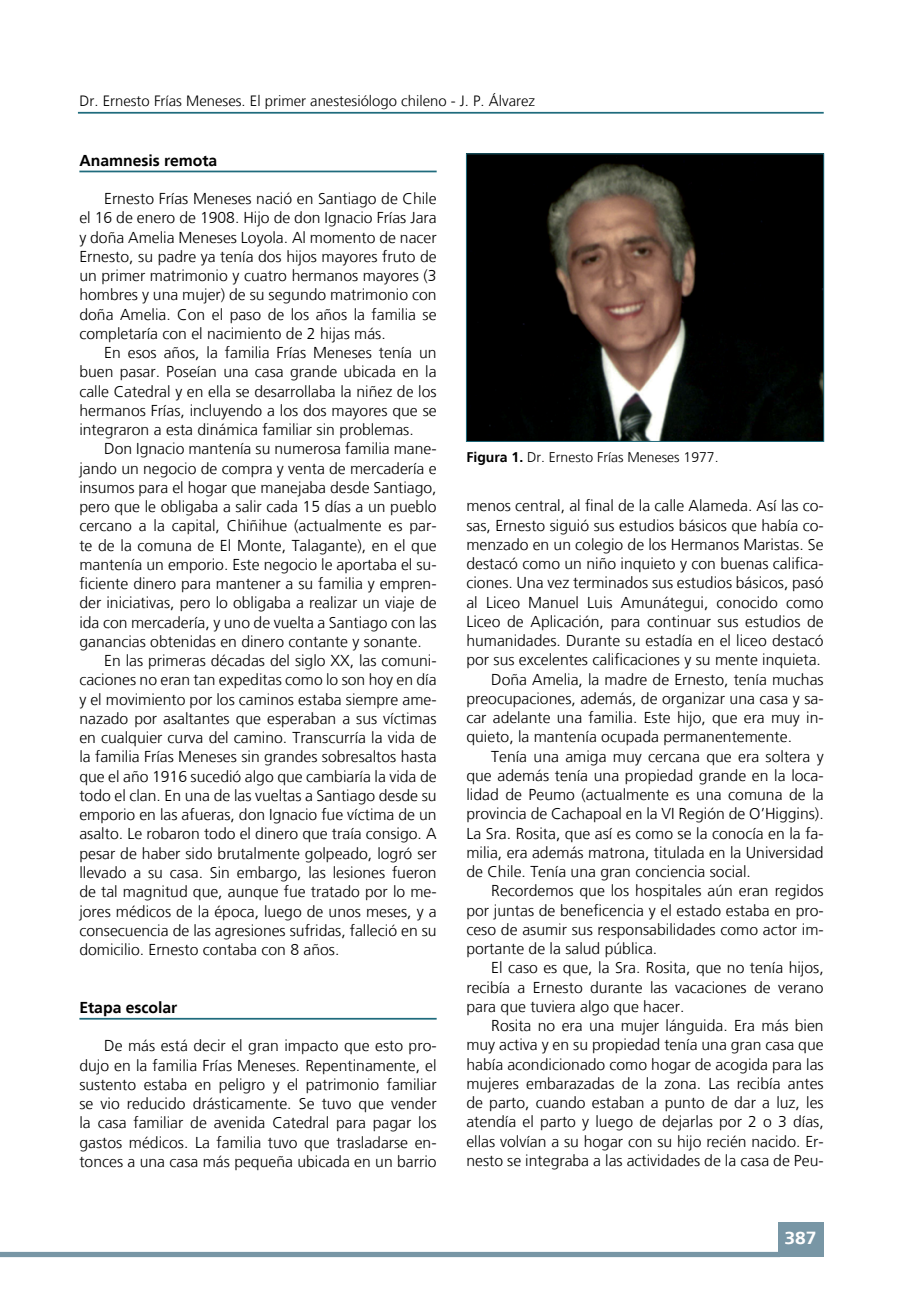
<style>
.page{position:relative;width:918px;height:1315px;background:#fff}
.page>*{position:absolute;margin:0;border:0;box-sizing:border-box;transform-origin:0 0}
.t1{font:700 17.5px "Frutiger LT";color:#fff;scale:1.1 1}
.t2{font:300 15.75px/19.2px "Frutiger LT";color:#000;text-align:justify}
.t3{font:700 15.75px "Frutiger LT";color:#000}
.t4{font:300 14.88px "Frutiger LT";color:#000}
.t5{font:300 14px "Frutiger LT";color:#000}
.s1{font-weight:700}
</style>
<div class="page">
<div style="left:778px;top:1222px;width:45px;height:35px;background:#7896a5"></div>
<div style="left:0;top:1251px;width:780px;height:6px;background:#7896a5"></div>
<hr style="left:78px;top:112px;width:745px;height:2px;background:#1f6b7d">
<hr style="left:79px;top:171px;width:358px;height:1px;background:#1f6b7d">
<hr style="left:79px;top:1018px;width:358px;height:1px;background:#1f6b7d">
<img style="left:468px;top:156px;width:354px;height:284px">
<div style="left:466px;top:154px;width:358px;height:288px;border:1px solid #1f6b7d"></div>
<p class="t4" style="left:80px;top:92px;width:457px">Dr. Ernesto Frías Meneses. El primer anestesiólogo chileno - J. P. Álvarez</p>
<p class="t3" style="left:79px;top:151px;width:139px">Anamnesis remota</p>
<p class="t2" style="left:79px;top:189px;width:359px;text-indent:25px">Ernesto Frías Meneses nació en Santiago de Chile el 16 de enero de 1908. Hijo de don Ignacio Frías Jara y doña Amelia Meneses Loyola. Al momento de nacer Ernesto, su padre ya tenía dos hijos mayores fruto de un primer matrimonio y cuatro hermanos mayores (3 hombres y una mujer) de su segundo matrimonio con doña Amelia. Con el paso de los años la familia se completaría con el nacimiento de 2 hijas más.</p>
<p class="t2" style="left:79px;top:343px;width:359px;text-indent:25px">En esos años, la familia Frías Meneses tenía un buen pasar. Poseían una casa grande ubicada en la calle Catedral y en ella se desarrollaba la niñez de los hermanos Frías, incluyendo a los dos mayores que se integraron a esta dinámica familiar sin problemas.</p>
<p class="t2" style="left:104px;top:439px;width:334px">Don Ignacio mantenía su numerosa familia mane-</p>
<p class="t2" style="left:79px;top:459px;width:359px">jando un negocio de compra y venta de mercadería e</p>
<p class="t2" style="left:79px;top:478px;width:359px">insumos para el hogar que manejaba desde Santiago,</p>
<p class="t2" style="left:79px;top:497px;width:359px">pero que le obligaba a salir cada 15 días a un pueblo</p>
<p class="t2" style="left:79px;top:516px;width:359px">cercano a la capital, Chiñ ihue (actualmente es par-</p>
<p class="t2" style="left:79px;top:536px;width:359px">te de la comuna de El Monte, Talagante), en el que</p>
<p class="t2" style="left:79px;top:555px;width:359px">mantenía un emporio. Este negocio le aportaba el su-</p>
<p class="t2" style="left:79px;top:574px;width:359px">ficiente dinero para mantener a su familia y empren-</p>
<p class="t2" style="left:79px;top:593px;width:359px">der iniciativas, pero lo obligaba a realizar un viaje de</p>
<p class="t2" style="left:79px;top:613px;width:359px">ida con mercadería, y uno de vuelta a Santiago con las</p>
<p class="t2" style="left:79px;top:632px;width:344px">ganancias obtenidas en dinero contante y sonante.</p>
<p class="t2" style="left:104px;top:651px;width:334px">En las primeras décadas del siglo XX, las comuni-</p>
<p class="t2" style="left:79px;top:670px;width:359px">caciones no eran tan expeditas como lo son hoy en día</p>
<p class="t2" style="left:79px;top:690px;width:359px">y el movimiento por los caminos estaba siempre ame-</p>
<p class="t2" style="left:79px;top:709px;width:359px">nazado por asaltantes que esperaban a sus víctimas</p>
<p class="t2" style="left:79px;top:728px;width:359px">en cualquier curva del camino. Transcurría la vida de</p>
<p class="t2" style="left:79px;top:747px;width:359px">la familia Frías Meneses sin grandes sobresaltos hasta</p>
<p class="t2" style="left:79px;top:767px;width:359px">que el año 1916 sucedió algo que cambiaría la vida de</p>
<p class="t2" style="left:79px;top:786px;width:359px">todo el clan. En una de las vueltas a Santiago desde su</p>
<p class="t2" style="left:79px;top:805px;width:359px">emporio en las afueras, don Ignacio fue víctima de un</p>
<p class="t2" style="left:79px;top:824px;width:359px">asalto. Le robaron todo el dinero que traía consigo. A</p>
<p class="t2" style="left:79px;top:844px;width:359px">pesar de haber sido brutalmente golpeado, logró ser</p>
<p class="t2" style="left:79px;top:863px;width:359px">llevado a su casa. Sin embargo, las lesiones fueron</p>
<p class="t2" style="left:79px;top:882px;width:359px">de tal magnitud que, aunque fue tratado por lo me-</p>
<p class="t2" style="left:79px;top:901px;width:359px">jores médicos de la época, luego de unos meses, y a</p>
<p class="t2" style="left:79px;top:921px;width:359px">consecuencia de las agresiones sufridas, falleció en su</p>
<p class="t2" style="left:79px;top:940px;width:261px">domicilio. Ernesto contaba con 8 años.</p>
<p class="t3" style="left:79px;top:998px;width:100px">Etapa escolar</p>
<p class="t2" style="left:79px;top:1036px;width:359px;text-indent:25px">De más está decir el gran impacto que esto pro&shy;dujo en la familia Frías Meneses. Repentinamente, el sustento estaba en peligro y el patrimonio familiar se vio reducido drásticamente. Se tuvo que vender la casa familiar de avenida Catedral para pagar los gastos médicos. La familia tuvo que trasladarse en&shy;tonces a una casa más pequeña ubicada en un barrio</p>
<p class="t5" style="left:466px;top:449px;width:254px"><span class="s1">Figura 1.</span> Dr. Ernesto Frías Meneses 1977.</p>
<p class="t2" style="left:466px;top:496px;width:359px">menos central, al final de la calle Alameda. Así las co-</p>
<p class="t2" style="left:466px;top:516px;width:359px">sas, Ernesto siguió sus estudios básicos que había co-</p>
<p class="t2" style="left:466px;top:535px;width:359px">menzado en un colegio de los Hermanos Maristas. Se</p>
<p class="t2" style="left:466px;top:554px;width:359px">destacó como un niño inquieto y con buenas califica-</p>
<p class="t2" style="left:466px;top:573px;width:354px">ciones. Una vez terminados sus estudios básicos, pasó</p>
<p class="t2" style="left:466px;top:593px;width:359px">al Liceo Manuel Luis Amunátegui, conocido como</p>
<p class="t2" style="left:466px;top:612px;width:359px">Liceo de Aplicación, para continuar sus estudios de</p>
<p class="t2" style="left:466px;top:631px;width:354px">humanidades. Durante su estadía en el liceo destacó</p>
<p class="t2" style="left:466px;top:650px;width:356px">por sus excelentes calificaciones y su mente inquieta.</p>
<p class="t2" style="left:491px;top:670px;width:334px">Doña Amelia, la madre de Ernesto, tenía muchas</p>
<p class="t2" style="left:466px;top:689px;width:359px">preocupaciones, además, de organizar una casa y sa-</p>
<p class="t2" style="left:466px;top:708px;width:359px">car adelante una familia. Este hijo, que era muy in-</p>
<p class="t2" style="left:466px;top:727px;width:327px">quieto, la mantenía ocupada permanentemente.</p>
<p class="t2" style="left:491px;top:747px;width:334px">Tenía una amiga muy cercana que era soltera y</p>
<p class="t2" style="left:466px;top:766px;width:359px">que además tenía una propiedad grande en la loca-</p>
<p class="t2" style="left:466px;top:785px;width:359px">lidad de Peumo (actualmente es una comuna de la</p>
<p class="t2" style="left:466px;top:804px;width:359px">provincia de Cachapoal en la VI Región de O’Higgins).</p>
<p class="t2" style="left:466px;top:824px;width:359px">La Sra. Rosita, que así es como se la conocía en la fa-</p>
<p class="t2" style="left:466px;top:843px;width:359px">milia, era además matrona, titulada en la Universidad</p>
<p class="t2" style="left:466px;top:862px;width:286px">de Chile. Tenía una gran conciencia social.</p>
<p class="t2" style="left:491px;top:881px;width:334px">Recordemos que los hospitales aú n eran regidos</p>
<p class="t2" style="left:466px;top:901px;width:359px">por juntas de beneficencia y el estado estaba en pro-</p>
<p class="t2" style="left:466px;top:920px;width:359px">ceso de asumir sus responsabilidades como actor im-</p>
<p class="t2" style="left:466px;top:939px;width:192px">portante de la salud pública.</p>
<p class="t2" style="left:491px;top:958px;width:334px">El caso es que, la Sra. Rosita, que no tenía hijos,</p>
<p class="t2" style="left:466px;top:978px;width:359px">recibía a Ernesto durante las vacaciones de verano</p>
<p class="t2" style="left:466px;top:997px;width:219px">para que tuviera algo que hacer.</p>
<p class="t2" style="left:491px;top:1016px;width:334px">Rosita no era una mujer lánguida. Era más bien</p>
<p class="t2" style="left:466px;top:1035px;width:359px">muy activa y en su propiedad tenía una gran casa que</p>
<p class="t2" style="left:466px;top:1054px;width:359px">había acondicionado como hogar de acogida para las</p>
<p class="t2" style="left:466px;top:1074px;width:359px">mujeres embarazadas de la zona. Las recibía antes</p>
<p class="t2" style="left:466px;top:1093px;width:359px">de parto, cuando estaban a punto de dar a luz, les</p>
<p class="t2" style="left:466px;top:1112px;width:359px">atendía el parto y luego de dejarlas por 2 o 3 días,</p>
<p class="t2" style="left:466px;top:1131px;width:359px">ellas volvían a su hogar con su hijo recién nacido. Er-</p>
<p class="t2" style="left:466px;top:1151px;width:359px">nesto se integraba a las actividades de la casa de Peu-</p>
<p class="t1" style="left:784px;top:1227px;width:31px">387</p>
</div>
